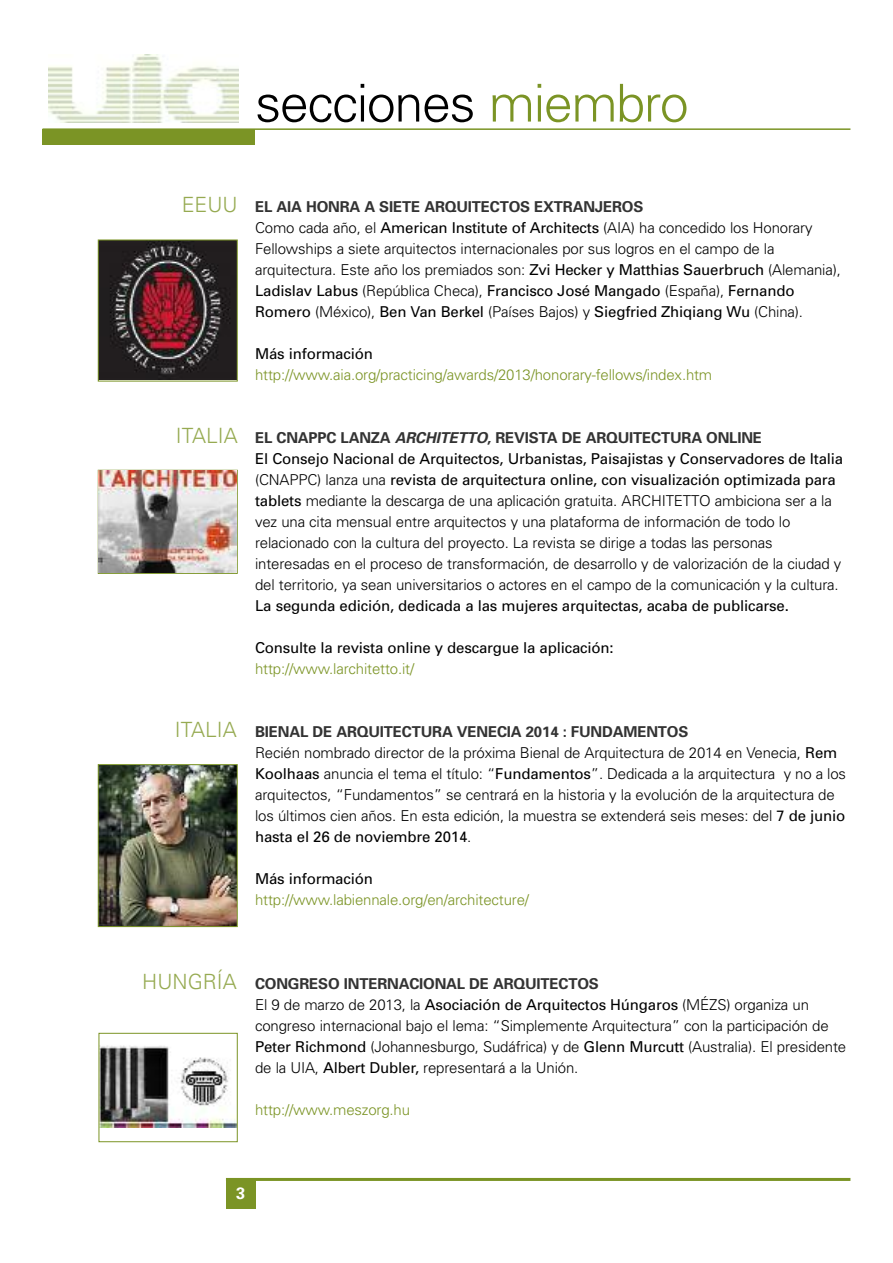
<style>
.page{position:relative;width:893px;height:1263px;background:#fff}
.page>*{position:absolute;margin:0;border:0;box-sizing:border-box;transform-origin:0 0}
.t1{font:300 52.2px "Univers";letter-spacing:-.03em;color:#000}
.t2{font:300 21px "Univers";color:#96aa51}
.t3{font:700 16.5px "Univers";color:#fff}
.t4{font:300 15px/21px "Univers";letter-spacing:-.01em;color:#000}
.t5{font:300 15px "Univers";letter-spacing:-.01em;color:#7b9425}
.t6{font:15px "Univers";letter-spacing:-.01em;color:#000}
.s1{color:#7b9425}
.s2{font-weight:700;color:#333}
.s3{font-weight:400}
.s4{font-weight:700;font-style:italic;color:#333}
</style>
<div class="page">
<hr style="left:43px;top:128px;width:807px;height:2px;background:#7b9425">
<div style="left:226px;top:1178px;width:29px;height:30px;background:#7b9425"></div>
<hr style="left:226px;top:1178px;width:624px;height:3px;background:#7b9425">
<div style="left:43px;top:129px;width:212px;height:16px;background:#7b9425"></div>
<img style="left:49px;top:54px;width:189px;height:68px">
<img style="left:100px;top:766px;width:136px;height:159px">
<div style="left:98px;top:764px;width:140px;height:163px;border:1px solid #7b9425"></div>
<img style="left:101px;top:1045px;width:135px;height:82px">
<div style="left:99px;top:1033px;width:139px;height:109px;border:1px solid #7b9425"></div>
<img style="left:100px;top:242px;width:136px;height:138px">
<div style="left:98px;top:240px;width:140px;height:142px;border:1px solid #7b9425"></div>
<div style="left:98px;top:470px;width:140px;height:104px;border:1px solid #7b9425"></div>
<img style="left:99px;top:471px;width:138px;height:102px">
<h1 class="t1" style="left:255px;top:84px;width:435px">secciones <span class="s1">miembro</span></h1>
<h2 class="t2" style="left:182px;top:197px;width:57px">EEUU</h2>
<p class="t4" style="left:255px;top:198px;width:587px"><span class="s2">EL AIA HONRA A SIETE ARQUITECTOS EXTRANJEROS<br></span>Como cada año, el <span class="s3">American Institute of Architects</span> (AIA) ha concedido los Honorary Fellowships a siete arquitectos internacionales por sus logros en el campo de la arquitectura. Este año los premiados son: <span class="s3">Zvi Hecker y Matthias Sauerbruch</span> (Alemania), <span class="s3">Ladislav Labus</span> (República Checa), <span class="s3">Francisco José Mangado</span> (España), <span class="s3">Fernando Romero</span> (México), <span class="s3">Ben Van Berkel</span> (Países Bajos) y <span class="s3">Siegfried Zhiqiang Wu</span> (China).</p>
<p class="t6" style="left:255px;top:348px;width:119px">Más información</p>
<p class="t5" style="left:255px;top:369px;width:459px">http://www.aia.org/practicing/awards/2013/honorary-fellows/index.htm</p>
<h2 class="t2" style="left:176px;top:428px;width:63px">ITALIA</h2>
<p class="t4" style="left:255px;top:429px;width:590px"><span class="s2">EL CNAPPC LANZA</span> <span class="s4">ARCHITETTO</span><span class="s2">, REVISTA DE ARQUITECTURA ONLINE<br></span><span class="s3">El Consejo Nacional de Arquitectos, Urbanistas, Paisajistas y Conservadores de Italia </span>(CNAPPC) lanza una <span class="s3">revista de arquitectura online, con visualización optimizada para tablets</span> mediante la descarga de una aplicación gratuita. ARCHITETTO ambiciona ser a la vez una cita mensual entre arquitectos y una plataforma de información de todo lo relacionado con la cultura del proyecto. La revista se dirige a todas las personas interesadas en el proceso de transformación, de desarrollo y de valorización de la ciudad y del territorio, ya sean universitarios o actores en el campo de la comunicación y la cultura.</p>
<p class="t6" style="left:255px;top:600px;width:535px">La segunda edición, dedicada a las mujeres arquitectas, acaba de publicarse.</p>
<p class="t6" style="left:255px;top:642px;width:360px">Consulte la revista online y descargue la aplicación:</p>
<p class="t5" style="left:255px;top:663px;width:161px">http://www.larchitetto.it/</p>
<h2 class="t2" style="left:175px;top:722px;width:63px">ITALIA</h2>
<p class="t4" style="left:255px;top:723px;width:592px"><span class="s2">BIENAL DE ARQUITECTURA VENECIA 2014 : FUNDAMENTOS<br></span>Recién nombrado director de la próxima Bienal de Arquitectura de 2014 en Venecia, <span class="s3">Rem Koolhaas</span> anuncia el tema el título: “<span class="s3">Fundamentos</span>”. Dedicada a la arquitectura y no a los arquitectos, “Fundamentos” se centrará en la historia y la evolución de la arquitectura de los últimos cien años. En esta edición, la muestra se extenderá seis meses: del <span class="s3">7 de junio hasta el 26 de noviembre 2014</span>.</p>
<p class="t6" style="left:255px;top:873px;width:119px">Más información</p>
<p class="t5" style="left:255px;top:894px;width:275px">http://www.labiennale.org/en/architecture/</p>
<h2 class="t2" style="left:142px;top:974px;width:96px">HUNGRÍA</h2>
<p class="t4" style="left:255px;top:975px;width:593px"><span class="s2">CONGRESO INTERNACIONAL DE ARQUITECTOS<br></span>El 9 de marzo de 2013, la <span class="s3">Asociación de Arquitectos Húngaros</span> (MÉZS) organiza un congreso internacional bajo el lema: “Simplemente Arquitectura” con la participación de <span class="s3">Peter Richmond</span> (Johannesburgo, Sudáfrica) y de <span class="s3">Glenn Murcutt</span> (Australia). El presidente de la UIA, <span class="s3">Albert Dubler,</span> representará a la Unión.</p>
<p class="t5" style="left:255px;top:1104px;width:156px">http://www.meszorg.hu</p>
<p class="t3" style="left:236px;top:1187px;width:11px">3</p>
</div>
